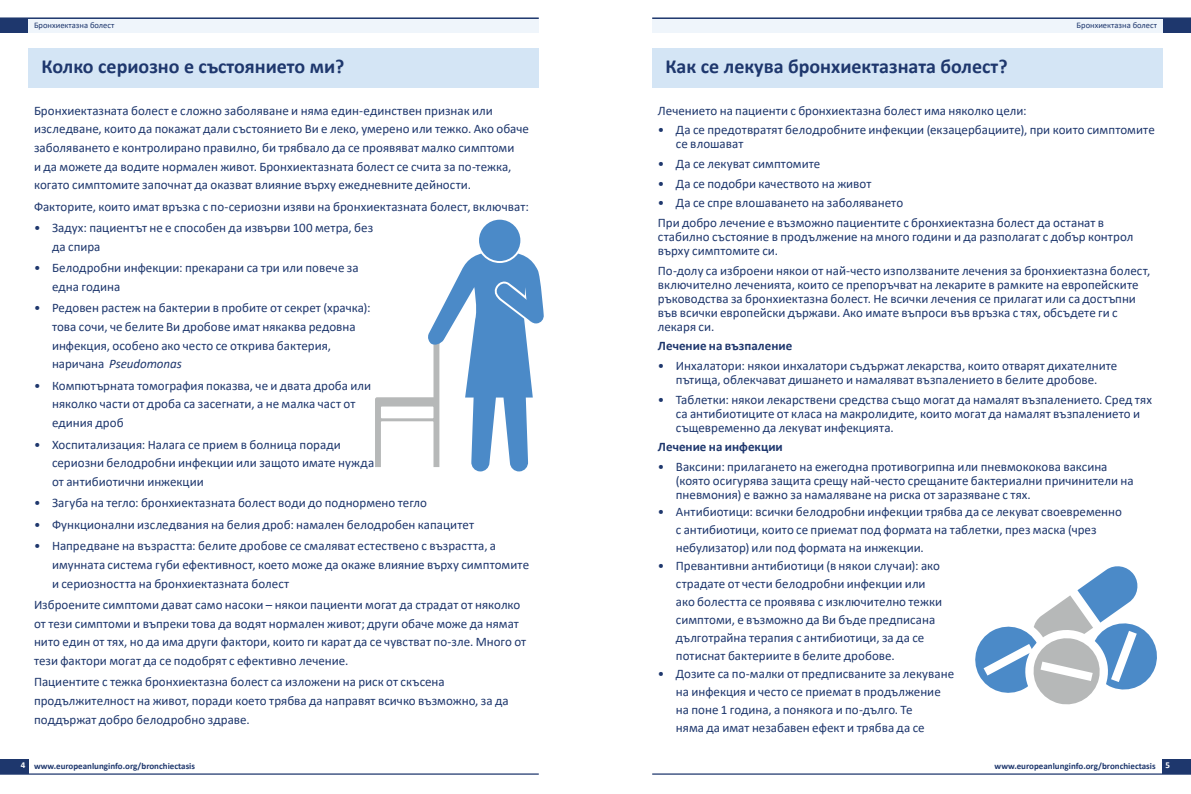
<style>
.page{position:relative;width:1191px;height:794px;background:#fff}
.page>*{position:absolute;margin:0;border:0;box-sizing:border-box;transform-origin:0 0}
.t1{font:700 20px "Calibri";color:#1e376d}
.H___B-head{font:13px/18.6px "Calibri";color:#1e376d}
.H___B-head-2{font:700 13px "Calibri";color:#1e376d}
.t2{font:700 9px "Calibri";color:#1e376d}
.t3{font:700 9px "Calibri";color:#fff}
.t4{font:8.5px "Calibri";color:#1e376d}
.s1{font-style:italic}
.s2{color:#fff}
</style>
<div class="page">
<div style="left:0;top:18px;width:539px;height:14px;background:#eff5fb"></div>
<div style="left:652px;top:18px;width:539px;height:14px;background:#eff5fb"></div>
<div style="left:0;top:759px;width:28px;height:15px;background:#1e376d"></div>
<div style="left:0;top:18px;width:28px;height:14px;background:#1e376d"></div>
<div style="left:1162px;top:18px;width:29px;height:14px;background:#1e376d"></div>
<div style="left:1162px;top:759px;width:29px;height:15px;background:#1e376d"></div>
<hr style="left:0;top:773px;width:539px;height:1px;background:#1e376d">
<hr style="left:0;top:17px;width:539px;height:2px;background:#1e376d">
<hr style="left:652px;top:17px;width:539px;height:2px;background:#1e376d">
<hr style="left:652px;top:773px;width:539px;height:1px;background:#1e376d">
<div style="left:28px;top:48px;width:511px;height:40px;background:#d4e5f5"></div>
<div style="left:652px;top:48px;width:510px;height:40px;background:#d4e5f5"></div>
<svg style="left:477px;top:218px;width:45px;height:45px"></svg>
<div style="left:479px;top:220px;width:41px;height:41px;background:#4b8ac8;border-radius:50%"></div>
<svg style="left:375px;top:252px;width:169px;height:219px"></svg>
<svg style="left:975px;top:566px;width:182px;height:139px"></svg>
<p class="t4" style="left:34px;top:20px;width:82px">Бронхиектазна болест</p>
<p class="t4" style="left:1076px;top:20px;width:82px">Бронхиектазна болест</p>
<p class="t1" style="left:41px;top:52px;width:304px">Колко сериозно е състоянието ми?</p>
<p class="H___B-head" style="left:34px;top:101px;width:496px">Бронхиектазната болест е сложно заболяване и няма един-единствен признак или изследване, които да покажат дали състоянието Ви е леко, умерено или тежко. Ако обаче заболяването е контролирано правилно, би трябвало да се проявяват малко симптоми<br>и да можете да водите нормален живот. Бронхиектазната болест се счита за по-тежка, когато симптомите започнат да оказват влияние върху ежедневните дейности.</p>
<p class="H___B-head" style="left:34px;top:197px;width:496px">Факторите, които имат връзка с по-сериозни изяви на бронхиектазната болест, включват:</p>
<p class="H___B-head" style="left:52px;top:218px;width:323px;text-indent:-18px">• Задух: пациентът не е способен да извърви 100 метра, без да спира</p>
<p class="H___B-head" style="left:52px;top:258px;width:308px;text-indent:-18px">• Белодробни инфекции: прекарани са три или повече за една година</p>
<p class="H___B-head" style="left:52px;top:298px;width:320px;text-indent:-18px">• Редовен растеж на бактерии в пробите от секрет (храчка): това сочи, че белите Ви дробове имат някаква редовна инфекция, особено ако често се открива бактерия, наричана <span class="s1">Pseudomonas</span></p>
<p class="H___B-head" style="left:52px;top:376px;width:321px;text-indent:-18px">• Компютърната томография показва, че и двата дроба или няколко части от дроба са засегнати, а не малка част от единия дроб</p>
<p class="H___B-head" style="left:52px;top:434px;width:324px;text-indent:-18px">• Хоспитализация: Налага се прием в болница поради сериозни белодробни инфекции или защото имате нужда от антибиотични инжекции</p>
<p class="H___B-head" style="left:34px;top:493px;width:394px">• Загуба на тегло: бронхиектазната болест води до поднормено тегло</p>
<p class="H___B-head" style="left:34px;top:515px;width:441px">• Функционални изследвания на белия дроб: намален белодробен капацитет</p>
<p class="H___B-head" style="left:52px;top:536px;width:478px;text-indent:-18px">• Напредване на възрастта: белите дробове се смаляват естествено с възрастта, а имунната система губи ефективност, което може да окаже влияние върху симптомите и сериозността на бронхиектазната болест</p>
<p class="H___B-head" style="left:34px;top:595px;width:494px">Изброените симптоми дават само насоки – някои пациенти могат да страдат от няколко от тези симптоми и въпреки това да водят нормален живот; други обаче може да нямат нито един от тях, но да има други фактори, които ги карат да се чувстват по-зле. Много от тези фактори могат да се подобрят с ефективно лечение.</p>
<p class="H___B-head" style="left:34px;top:672px;width:476px">Пациентите с тежка бронхиектазна болест са изложени на риск от скъсена продължителност на живот, поради което трябва да направят всичко възможно, за да поддържат добро белодробно здраве.</p>
<p class="t1" style="left:665px;top:52px;width:344px">Как се лекува бронхиектазната болест?</p>
<p class="H___B-head" style="left:658px;top:101px;width:370px">Лечението на пациенти с бронхиектазна болест има няколко цели:</p>
<p class="H___B-head" style="left:676px;top:123px;width:480px;line-height:14px;text-indent:-18px">• Да се предотвратят белодробните инфекции (екзацербациите), при които симптомите се влошават</p>
<p class="H___B-head" style="left:658px;top:154px;width:164px">• Да се лекуват симптомите</p>
<p class="H___B-head" style="left:658px;top:174px;width:215px">• Да се подобри качеството на живот</p>
<p class="H___B-head" style="left:658px;top:193px;width:247px">• Да се спре влошаването на заболяването</p>
<p class="H___B-head" style="left:658px;top:215px;width:477px;line-height:14px">При добро лечение е възможно пациентите с бронхиектазна болест да останат в стабилно състояние в продължение на много години и да разполагат с добър контрол върху симптомите си.</p>
<p class="H___B-head" style="left:658px;top:263px;width:494px;line-height:14px">По-долу са изброени някои от най-често използваните лечения за бронхиектазна болест, включително леченията, които се препоръчват на лекарите в рамките на европейските ръководства за бронхиектазна болест. Не всички лечения се прилагат или са достъпни във всички европейски държави. Ако имате въпроси във връзка с тях, обсъдете ги с лекаря си.</p>
<p class="H___B-head-2" style="left:658px;top:337px;width:136px">Лечение на възпаление</p>
<p class="H___B-head" style="left:658px;top:358px;width:461px;line-height:14px;text-align:center">• Инхалатори: някои инхалатори съдържат лекарства, които отварят дихателните пътища, облекчават дишането и намаляват възпалението в белите дробове.</p>
<p class="H___B-head" style="left:676px;top:392px;width:477px;line-height:14px;text-indent:-18px">• Таблетки: някои лекарствени средства също могат да намалят възпалението. Сред тях са антибиотиците от класа на макролидите, които могат да намалят възпалението и същевременно да лекуват инфекцията.</p>
<p class="H___B-head-2" style="left:658px;top:438px;width:126px">Лечение на инфекции</p>
<p class="H___B-head" style="left:676px;top:459px;width:459px;line-height:14px;text-indent:-18px">• Ваксини: прилагането на ежегодна противогрипна или пневмококова ваксина (която осигурява защита срещу най-често срещаните бактериални причинители на пневмония) е важно за намаляване на риска от заразяване с тях.</p>
<p class="H___B-head" style="left:676px;top:502px;width:447px;line-height:18px;text-indent:-18px">• Антибиотици: всички белодробни инфекции трябва да се лекуват своевременно с антибиотици, които се приемат под формата на таблетки, през маска (чрез небулизатор) или под формата на инжекции.</p>
<p class="H___B-head" style="left:676px;top:556px;width:268px;line-height:18px;text-indent:-18px">• Превантивни антибиотици (в някои случаи): ако страдате от чести белодробни инфекции или ако болестта се проявява с изключително тежки симптоми, е възможно да Ви бъде предписана дълготрайна терапия с антибиотици, за да се потиснат бактериите в белите дробове.</p>
<p class="H___B-head" style="left:676px;top:664px;width:280px;line-height:18px;text-indent:-18px">• Дозите са по-малки от предписваните за лекуване на инфекция и често се приемат в продължение на поне 1 година, а понякога и по-дълго. Те<br>няма да имат незабавен ефект и трябва да се</p>
<p class="t2" style="left:21px;top:759px;width:176px"><span class="s2">4</span> www.europeanlunginfo.org/bronchiectasis</p>
<p class="t3" style="left:1165px;top:759px;width:6px">5</p>
<p class="t2" style="left:994px;top:759px;width:163px">www.europeanlunginfo.org/bronchiectasis</p>
</div>
